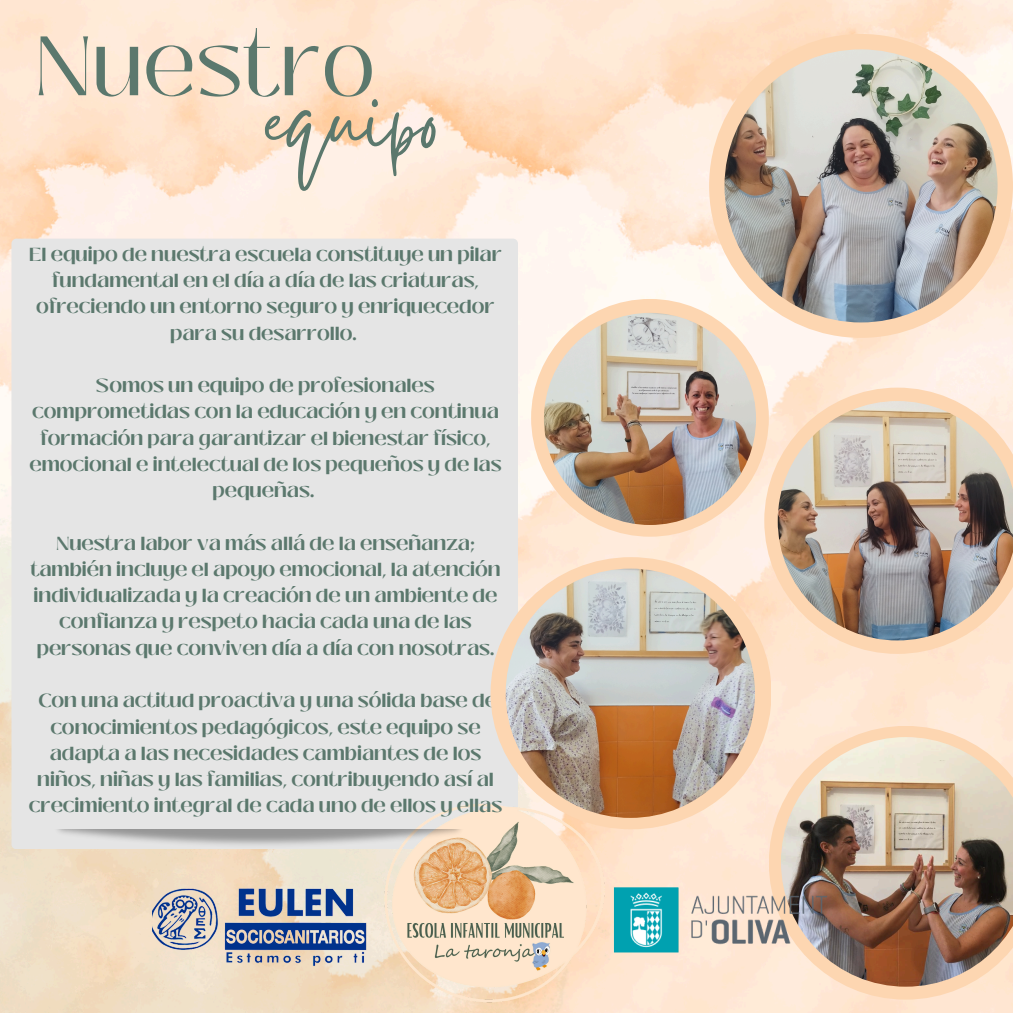
<style>
.page{position:relative;width:1013px;height:1013px;background:#fff}
.page>*{position:absolute;margin:0;border:0;box-sizing:border-box;transform-origin:0 0}
.t1{font:107.5px "Gistesy";color:#5b786d}
.t2{font:83.75px "Black Mango";color:#5b786d}
.t3{font:700 18.88px/26.2px "Black Mango";color:#5b786d;text-align:center}
</style>
<div class="page">
<img style="left:0;top:0;width:1012px;height:1012px">
<div style="left:11px;top:238px;width:507px;height:611px;background:#e5e5e5;border-radius:5px"></div>
<img style="left:369px;top:776px;width:243px;height:236px">
<img style="left:58px;top:829px;width:407px;height:20px">
<div style="left:709px;top:34px;width:303px;height:304px;background:#fdd6b1;border-radius:50%"></div>
<img style="left:724px;top:49px;width:273px;height:273px;border-radius:50%">
<div style="left:531px;top:299px;width:237px;height:237px;background:#fdd6b1;border-radius:50%"></div>
<img style="left:544px;top:313px;width:212px;height:212px;border-radius:50%">
<div style="left:490px;top:557px;width:281px;height:272px;background:#fdd6b1;border-radius:50%"></div>
<img style="left:505px;top:568px;width:250px;height:250px;border-radius:50%">
<svg style="left:764px;top:387px;width:248px;height:267px;background:#fee1c8"></svg>
<img style="left:777px;top:401px;width:235px;height:239px">
<svg style="left:768px;top:726px;width:244px;height:273px;background:#fee2c9"></svg>
<img style="left:781px;top:737px;width:231px;height:249px">
<img style="left:612px;top:884px;width:216px;height:71px">
<img style="left:152px;top:869px;width:217px;height:107px">
<h1 class="t2" style="left:34px;top:3px;width:342px">Nuestro</h1>
<p class="t1" style="left:265px;top:46px;width:176px">equipo</p>
<p class="t3" style="left:29px;top:241px;width:474px">El equipo de nuestra escuela constituye un pilar fundamental en el día a día de las criaturas, ofreciendo un entorno seguro y enriquecedor para su desarrollo.</p>
<p class="t3" style="left:29px;top:372px;width:474px">Somos un equipo de profesionales comprometidas con la educación y en continua formación para garantizar el bienestar físico, emocional e intelectual de los pequeños y de las pequeñas.</p>
<p class="t3" style="left:30px;top:530px;width:472px">Nuestra labor va más allá de la enseñanza; también incluye el apoyo emocional, la atención individualizada y la creación de un ambiente de confianza y respeto hacia cada una de las personas que conviven día a día con nosotras.</p>
<p class="t3" style="left:29px;top:687px;width:475px">Con una actitud proactiva y una sólida base de conocimientos pedagógicos, este equipo se adapta a las necesidades cambiantes de los niños, niñas y las familias, contribuyendo así al crecimiento integral de cada uno de ellos y ellas</p>
</div>
